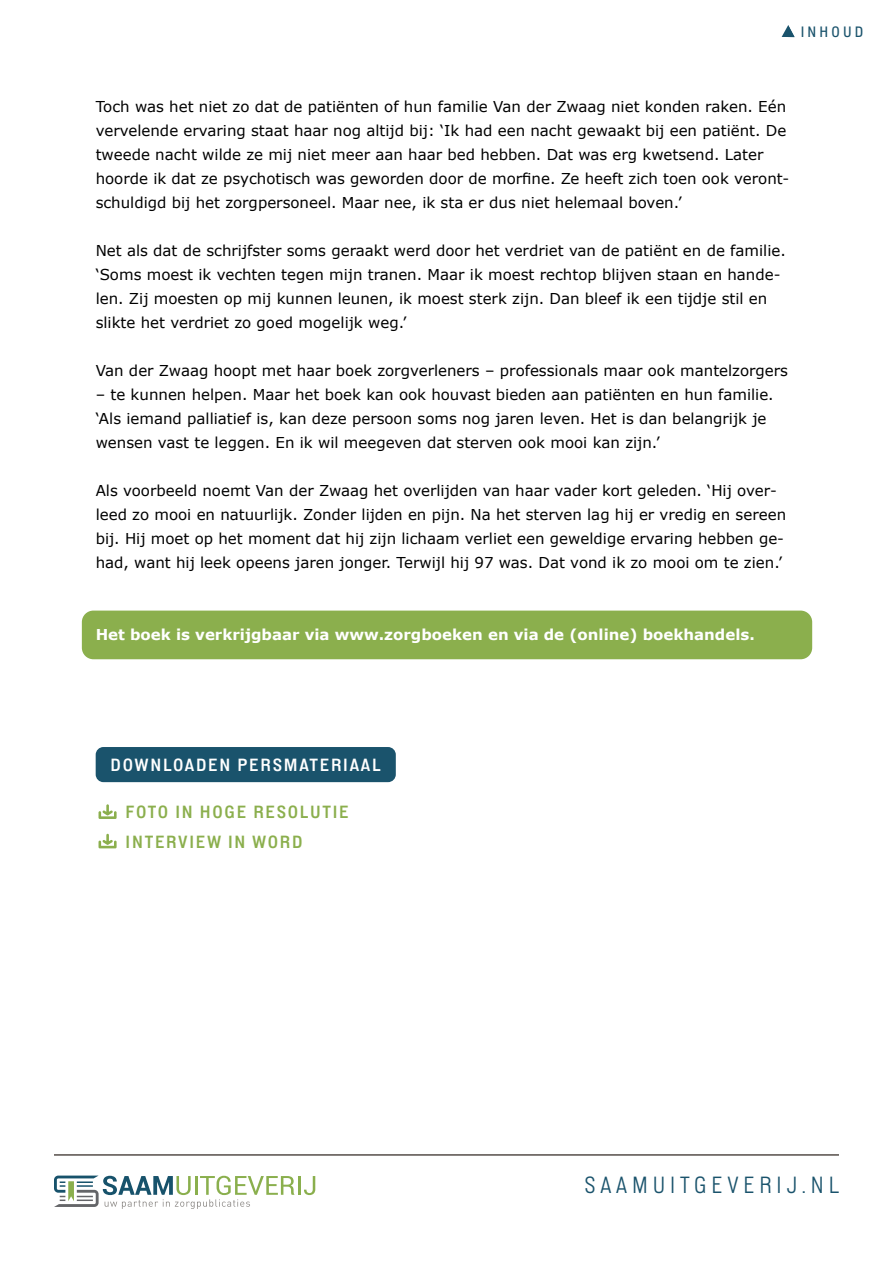
<style>
.page{position:relative;width:893px;height:1263px;background:#fff}
.page>*{position:absolute;margin:0;border:0;box-sizing:border-box;transform-origin:0 0}
.t1{font:300 23.4px "Lorimer No 2";letter-spacing:.21em;color:#1a536c}
.t2{font:600 17.55px/30px "Lorimer No 2";letter-spacing:.1em;color:#8baf4d}
.t3{font:600 17.55px "Lorimer No 2";letter-spacing:.1em;color:#fff}
.t4{font:15px/24px "Verdana";color:#000}
.t5{font:700 15px "Verdana";color:#fff}
.t6{font:500 15px "Lorimer No 2";letter-spacing:.21em;color:#1a536c}
</style>
<div class="page">
<svg style="left:782px;top:25px;width:12px;height:12px"></svg>
<svg style="left:54px;top:1175px;width:261px;height:34px"></svg>
<hr style="left:54px;top:1154px;width:785px;height:1px;background:#544d48">
<div style="left:82px;top:611px;width:730px;height:48px;background:#8baf4d;border-radius:12px"></div>
<div style="left:96px;top:747px;width:300px;height:35px;background:#1a536c;border-radius:8px"></div>
<svg style="left:99px;top:804px;width:18px;height:15px"></svg>
<svg style="left:99px;top:834px;width:18px;height:14px"></svg>
<p class="t6" style="left:801px;top:23px;width:64px">INHOUD</p>
<p class="t4" style="left:96px;top:95px;width:695px">Toch was het niet zo dat de patiënten of hun familie Van der Zwaag niet konden raken. Eén vervelende ervaring staat haar nog altijd bij: ‘Ik had een nacht gewaakt bij een patiënt. De tweede nacht wilde ze mij niet meer aan haar bed hebben. Dat was erg kwetsend. Later hoorde ik dat ze psychotisch was geworden door de morfine. Ze heeft zich toen ook veront&shy;schuldigd bij het zorgpersoneel. Maar nee, ik sta er dus niet helemaal boven.’</p>
<p class="t4" style="left:96px;top:239px;width:692px">Net als dat de schrijfster soms geraakt werd door het verdriet van de patiënt en de familie. ‘Soms moest ik vechten tegen mijn tranen. Maar ik moest rechtop blijven staan en hande&shy;len. Zij moesten op mij kunnen leunen, ik moest sterk zijn. Dan bleef ik een tijdje stil en slikte het verdriet zo goed mogelijk weg.’</p>
<p class="t4" style="left:96px;top:359px;width:694px">Van der Zwaag hoopt met haar boek zorgverleners – professionals maar ook mantelzorgers</p>
<p class="t4" style="left:96px;top:383px;width:680px">– te kunnen helpen. Maar het boek kan ook houvast bieden aan patiënten en hun familie. ‘Als iemand palliatief is, kan deze persoon soms nog jaren leven. Het is dan belangrijk je wensen vast te leggen. En ik wil meegeven dat sterven ook mooi kan zijn.’</p>
<p class="t4" style="left:96px;top:479px;width:692px">Als voorbeeld noemt Van der Zwaag het overlijden van haar vader kort geleden. ‘Hij over&shy;leed zo mooi en natuurlijk. Zonder lijden en pijn. Na het sterven lag hij er vredig en sereen bij. Hij moet op het moment dat hij zijn lichaam verliet een geweldige ervaring hebben ge&shy;had, want hij leek opeens jaren jonger. Terwijl hij 97 was. Dat vond ik zo mooi om te zien.’</p>
<p class="t5" style="left:96px;top:625px;width:661px">Het boek is verkrijgbaar via www.zorgboeken en via de (online) boekhandels.</p>
<p class="t3" style="left:111px;top:755px;width:271px">DOWNLOADEN PERSMATERIAAL</p>
<p class="t2" style="left:126px;top:797px;width:225px">FOTO IN HOGE RESOLUTIE<br>INTERVIEW IN WORD</p>
<h1 class="t1" style="left:585px;top:1171px;width:256px">SAAMUITGEVERIJ.NL</h1>
</div>
